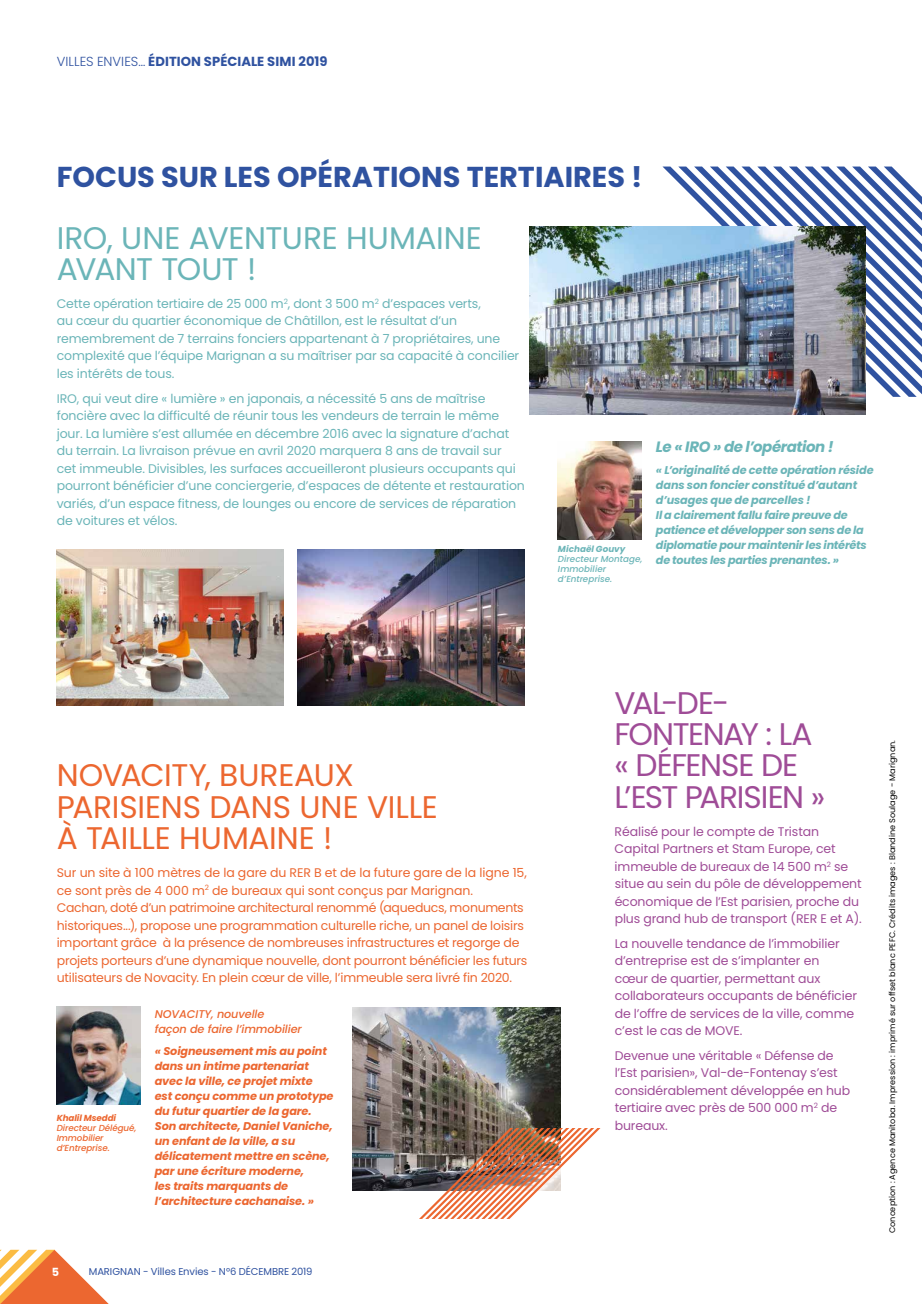
<style>
.page{position:relative;width:922px;height:1304px;background:#fff}
.page>*{position:absolute;margin:0;border:0;box-sizing:border-box;transform-origin:0 0}
.t1{font:31.25px/31.2px "Poppins";letter-spacing:-.01em;color:#ec6730}
.t2{font:31.25px/31.2px "Poppins";letter-spacing:-.045em;color:#9f4c97}
.t3{font:31.25px/31.2px "Poppins";letter-spacing:-.015em;color:#6bb5b8}
.t4{font:700 28.75px "Poppins";color:#2f52a0}
.t5{font:italic 700 15px "Poppins";letter-spacing:-.03em;color:#6bb5b8}
.t6{font:700 13.12px "Poppins";letter-spacing:.005em;color:#2f52a0}
.t7{font:12.5px/17.5px "Poppins";letter-spacing:-.01em;color:#6bb5b8}
.t8{font:12.5px/17.5px "Poppins";letter-spacing:-.01em;color:#9f4c97}
.t9{font:12.5px/17.5px "Poppins";letter-spacing:-.015em;color:#ec6730}
.t10{font:italic 700 11.25px/15px "Poppins";letter-spacing:-.01em;color:#ec6730}
.t11{font:italic 700 11.25px/15px "Poppins";letter-spacing:-.02em;color:#6bb5b8}
.t12{font:italic 500 11.25px/15px "Poppins";letter-spacing:-.01em;color:#ec6730}
.t13{font:700 11.25px "Poppins";color:#fff}
.t14{font:10px "Poppins";letter-spacing:-.005em;color:#2f52a0}
.t15{font:italic 500 8.75px/10px "Poppins";letter-spacing:.005em;color:#6bb5b8}
.t16{font:italic 500 8.75px/10px "Poppins";letter-spacing:-.01em;color:#ec6730}
.t17{font:italic 700 8.75px "Poppins";letter-spacing:.005em;color:#6bb5b8}
.t18{font:italic 700 8.75px "Poppins";letter-spacing:-.01em;color:#ec6730}
.t19{font:8.12px "Poppins";color:#000}
.s1{font-weight:300}
</style>
<div class="page">
<svg style="left:0;top:1250px;width:109px;height:54px"></svg>
<svg style="left:916px;top:191px;width:5px;height:202px"></svg>
<svg style="left:900px;top:175px;width:16px;height:222px"></svg>
<svg style="left:662px;top:167px;width:238px;height:230px"></svg>
<img style="left:353px;top:1008px;width:207px;height:183px">
<img style="left:57px;top:549px;width:226px;height:156px">
<img style="left:298px;top:549px;width:226px;height:156px">
<img style="left:529px;top:227px;width:336px;height:188px">
<img style="left:419px;top:1128px;width:181px;height:91px">
<img style="left:557px;top:441px;width:84px;height:98px">
<img style="left:57px;top:1006px;width:83px;height:98px">
<p class="t6" style="left:57px;top:54px;width:272px"><span class="s1">VILLES ENVIES…</span> ÉDITION SPÉCIALE SIMI 2019</p>
<h2 class="t4" style="left:57px;top:160px;width:587px">FOCUS SUR LES OPÉRATIONS TERTIAIRES !</h2>
<h1 class="t3" style="left:57px;top:222px;width:426px">IRO, UNE AVENTURE HUMAINE<br>AVANT TOUT !</h1>
<p class="t7" style="left:57px;top:295px;width:464px">Cette opération tertiaire de 25 000 m<sup>2</sup>, dont 3 500 m<sup>2</sup> d’espaces verts,<br>au cœur du quartier économique de Châtillon, est le résultat d’un remembrement de 7 terrains fonciers appartenant à 7 propriétaires, une complexité que l’équipe Marignan a su maîtriser par sa capacité à concilier les intérêts de tous.</p>
<p class="t7" style="left:57px;top:389px;width:469px">IRO, qui veut dire « lumière » en japonais, a nécessité 5 ans de maîtrise foncière avec la difficulté de réunir tous les vendeurs de terrain le même jour. La lumière s’est allumée en décembre 2016 avec la signature d’achat du terrain. La livraison prévue en avril 2020 marquera 8 ans de travail sur<br>cet immeuble. Divisibles, les surfaces accueilleront plusieurs occupants qui pourront bénéficier d’une conciergerie, d’espaces de détente et restauration variés, d’un espace fitness, de lounges ou encore de services de réparation de voitures et vélos.</p>
<p class="t17" style="left:557px;top:544px;width:69px">Michaël Gouvy</p>
<p class="t15" style="left:557px;top:554px;width:86px">Directeur Montage,<br>Immobilier d’Entreprise.</p>
<p class="t5" style="left:655px;top:438px;width:179px">Le « IRO » de l’opération !</p>
<p class="t11" style="left:655px;top:462px;width:219px">« L’originalité de cette opération réside dans son foncier constitué d’autant d’usages que de parcelles !<br>Il a clairement fallu faire preuve de patience et développer son sens de la diplomatie pour maintenir les intérêts de toutes les parties prenantes. »</p>
<h1 class="t1" style="left:57px;top:760px;width:382px">NOVACITY, BUREAUX<br>PARISIENS DANS UNE VILLE<br>À TAILLE HUMAINE !</h1>
<p class="t9" style="left:57px;top:864px;width:472px">Sur un site à 100 mètres de la gare du RER B et de la future gare de la ligne 15, ce sont près de 4 000 m<sup>2</sup> de bureaux qui sont conçus par Marignan.<br>Cachan, doté d’un patrimoine architectural renommé (aqueducs, monuments historiques...), propose une programmation culturelle riche, un panel de loisirs important grâce à la présence de nombreuses infrastructures et regorge de projets porteurs d’une dynamique nouvelle, dont pourront bénéficier les futurs utilisateurs de Novacity. En plein cœur de ville, l’immeuble sera livré fin 2020.</p>
<p class="t18" style="left:57px;top:1112px;width:61px">Khalil Mseddi</p>
<p class="t16" style="left:57px;top:1123px;width:81px">Directeur Délégué,<br>Immobilier d’Entreprise.</p>
<p class="t12" style="left:155px;top:1007px;width:148px">NOVACITY, nouvelle<br>façon de faire l’immobilier</p>
<p class="t10" style="left:155px;top:1044px;width:180px">« Soigneusement mis au point dans un intime partenariat avec la ville, ce projet mixte<br>est conçu comme un prototype du futur quartier de la gare.<br>Son architecte, Daniel Vaniche, un enfant de la ville, a su délicatement mettre en scène, par une écriture moderne,<br>les traits marquants de l’architecture cachanaise. »</p>
<p class="t13" style="left:52px;top:1265px;width:9px">5</p>
<p class="t14" style="left:89px;top:1266px;width:225px">MARIGNAN - Villes Envies - N°6 DÉCEMBRE 2019</p>
<h1 class="t2" style="left:614px;top:687px;width:212px">VAL-DE-<br>FONTENAY : LA « DÉFENSE DE<br>L’EST PARISIEN »</h1>
<p class="t8" style="left:614px;top:823px;width:248px">Réalisé pour le compte de Tristan Capital Partners et Stam Europe, cet immeuble de bureaux de 14 500 m<sup>2</sup> se situe au sein du pôle de développement économique de l’Est parisien, proche du plus grand hub de transport (RER E et A).</p>
<p class="t8" style="left:614px;top:935px;width:244px">La nouvelle tendance de l’immobilier d’entreprise est de s’implanter en<br>cœur de quartier, permettant aux collaborateurs occupants de bénéficier de l’offre de services de la ville, comme c’est le cas de MOVE.</p>
<p class="t8" style="left:614px;top:1047px;width:237px">Devenue une véritable « Défense de l’Est parisien», Val-de-Fontenay s’est considérablement développée en hub tertiaire avec près de 500 000 m<sup>2</sup> de bureaux.</p>
<p class="t19" style="left:887px;top:1233px;width:495px;rotate:-90deg">Conception : Agence Manitoba. Impression : imprimé sur offset blanc PEFC. Crédits images : Blandine Soulage - Marignan.</p>
</div>
